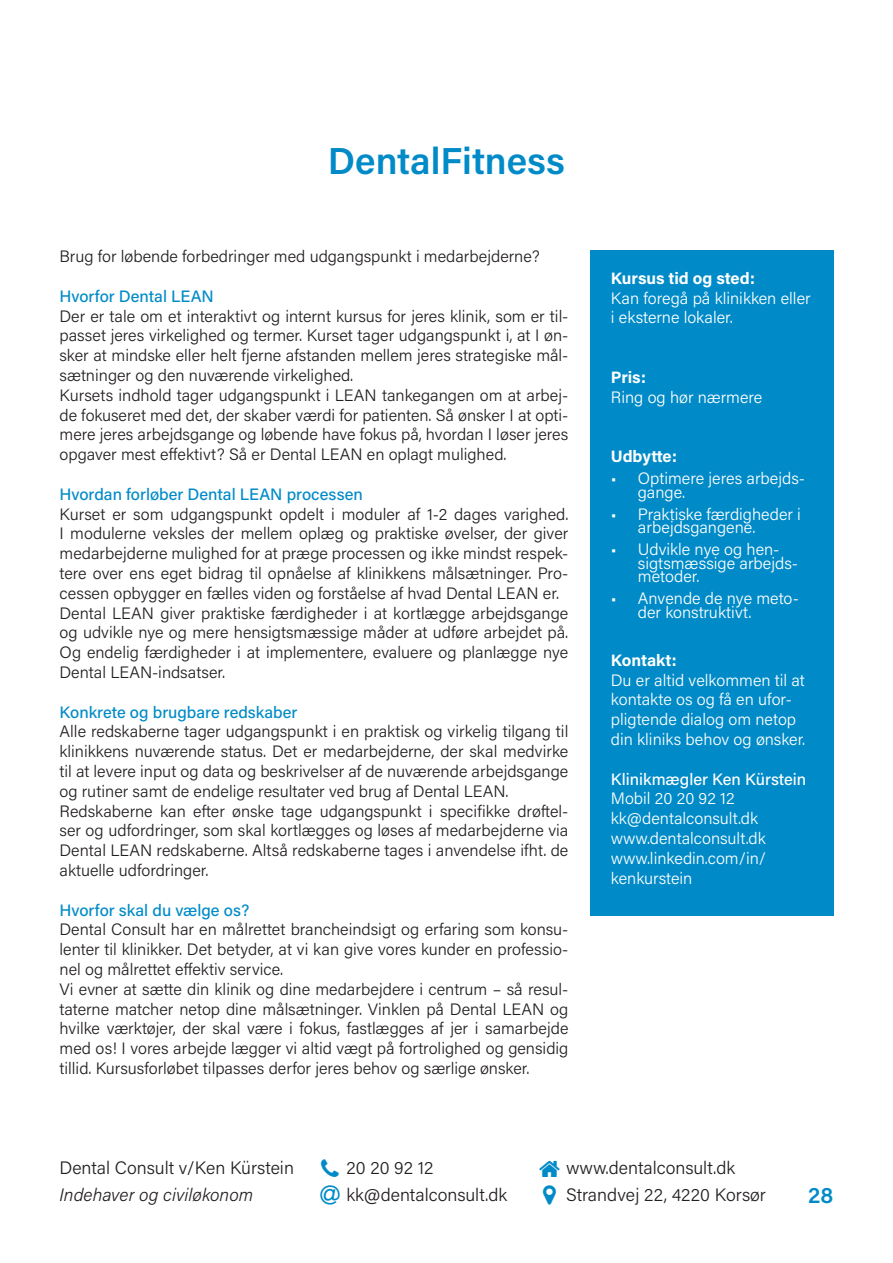
<style>
.page{position:relative;width:893px;height:1263px;background:#fff}
.page>*{position:absolute;margin:0;border:0;box-sizing:border-box;transform-origin:0 0}
.Overskrift{font:600 37.5px "Acumin Pro";color:#008bc8}
.t1{font:600 22.5px "Acumin Pro";color:#008bc8}
.t2{font:300 18px/27px "Acumin Pro";color:#231f20}
.t3{font:italic 300 18px "Acumin Pro";color:#231f20}
.Brødtekst{font:300 16.5px/19.8px "Acumin Pro";color:#231f20;text-align:justify}
.Faktabokse{font:300 16.5px/19.8px "Acumin Pro";color:#fff}
.UnderUnderoverskrift{font:500 16.5px "Acumin Pro";color:#008bc8}
.Faktabokse-2{font:700 16.5px "Acumin Pro";letter-spacing:-.005em;color:#fff}
.Faktabokse-3{font:500 16.5px "Acumin Pro";color:#fff}
</style>
<div class="page">
<div style="left:590px;top:250px;width:243px;height:666px;background:#008bc8"></div>
<p class="Overskrift" style="left:328px;top:135px;width:238px">DentalFitness</p>
<p class="Brødtekst" style="left:60px;top:246px;width:482px">Brug for løbende forbedringer med udgangspunkt i medarbejderne?</p>
<p class="UnderUnderoverskrift" style="left:60px;top:285px;width:156px">Hvorfor Dental LEAN</p>
<p class="Brødtekst" style="left:60px;top:305px;width:510px">Der er tale om et interaktivt og internt kursus for jeres klinik, som er til&shy;passet jeres virkelighed og termer. Kurset tager udgangspunkt i, at I øn&shy;sker at mindske eller helt fjerne afstanden mellem jeres strategiske mål&shy;sætninger og den nuværende virkelighed.</p>
<p class="Brødtekst" style="left:60px;top:384px;width:510px">Kursets indhold tager udgangspunkt i LEAN tankegangen om at arbej&shy;de fokuseret med det, der skaber værdi for patienten. Så ønsker I at opti&shy;mere jeres arbejdsgange og løbende have fokus på, hvordan I løser jeres opgaver mest effektivt? Så er Dental LEAN en oplagt mulighed.</p>
<p class="UnderUnderoverskrift" style="left:60px;top:483px;width:305px">Hvordan forløber Dental LEAN processen</p>
<p class="Brødtekst" style="left:60px;top:503px;width:510px">Kurset er som udgangspunkt opdelt i moduler af 1-2 dages varighed.<br>I modulerne veksles der mellem oplæg og praktiske øvelser, der giver medarbejderne mulighed for at præge processen og ikke mindst respek&shy;tere over ens eget bidrag til opnåelse af klinikkens målsætninger. Pro&shy;cessen opbygger en fælles viden og forståelse af hvad Dental LEAN er.</p>
<p class="Brødtekst" style="left:60px;top:602px;width:510px">Dental LEAN giver praktiske færdigheder i at kortlægge arbejdsgange og udvikle nye og mere hensigtsmæssige måder at udføre arbejdet på.<br>Og endelig færdigheder i at implementere, evaluere og planlægge nye Dental LEAN-indsatser.</p>
<p class="UnderUnderoverskrift" style="left:60px;top:700px;width:240px">Konkrete og brugbare redskaber</p>
<p class="Brødtekst" style="left:60px;top:721px;width:510px">Alle redskaberne tager udgangspunkt i en praktisk og virkelig tilgang til klinikkens nuværende status. Det er medarbejderne, der skal medvirke til at levere input og data og beskrivelser af de nuværende arbejdsgange og rutiner samt de endelige resultater ved brug af Dental LEAN.</p>
<p class="Brødtekst" style="left:60px;top:800px;width:510px">Redskaberne kan efter ønske tage udgangspunkt i specifikke drøftel&shy;ser og udfordringer, som skal kortlægges og løses af medarbejderne via Dental LEAN redskaberne. Altså redskaberne tages i anvendelse ifht. de aktuelle udfordringer.</p>
<p class="UnderUnderoverskrift" style="left:60px;top:898px;width:191px">Hvorfor skal du vælge os?</p>
<p class="Brødtekst" style="left:60px;top:919px;width:510px">Dental Consult har en målrettet brancheindsigt og erfaring som konsu&shy;lenter til klinikker. Det betyder, at vi kan give vores kunder en professio&shy;nel og målrettet effektiv service.</p>
<p class="Brødtekst" style="left:60px;top:978px;width:510px">Vi evner at sætte din klinik og dine medarbejdere i centrum – så resul&shy;taterne matcher netop dine målsætninger. Vinklen på Dental LEAN og hvilke værktøjer, der skal være i fokus, fastlægges af jer i samarbejde med os! I vores arbejde lægger vi altid vægt på fortrolighed og gensidig tillid. Kursusforløbet tilpasses derfor jeres behov og særlige ønsker.</p>
<p class="Faktabokse-2" style="left:611px;top:266px;width:146px">Kursus tid og sted:</p>
<p class="Faktabokse" style="left:611px;top:287px;width:201px">Kan foregå på klinikken eller i eksterne lokaler.</p>
<p class="Faktabokse-2" style="left:611px;top:365px;width:37px">Pris:</p>
<p class="Faktabokse" style="left:611px;top:386px;width:153px">Ring og hør nærmere</p>
<p class="Faktabokse-2" style="left:611px;top:445px;width:68px">Udbytte:</p>
<p class="Faktabokse" style="left:638px;top:471px;width:169px;line-height:13.5px;text-indent:-27px">• Optimere jeres arbejds&shy;gange.</p>
<p class="Faktabokse" style="left:638px;top:506px;width:165px;line-height:13.5px;text-indent:-27px">• Praktiske færdigheder i arbejdsgangene.</p>
<p class="Faktabokse" style="left:638px;top:542px;width:162px;line-height:13.5px;text-indent:-27px">• Udvikle nye og hen&shy;sigtsmæssige arbejds&shy;metoder.</p>
<p class="Faktabokse" style="left:638px;top:591px;width:163px;line-height:13.5px;text-indent:-27px">• Anvende de nye meto&shy;der konstruktivt.</p>
<p class="Faktabokse-2" style="left:611px;top:648px;width:67px">Kontakt:</p>
<p class="Faktabokse" style="left:611px;top:669px;width:196px">Du er altid velkommen til at kontakte os og få en ufor&shy;pligtende dialog om netop din kliniks behov og ønsker.</p>
<p class="Faktabokse-3" style="left:611px;top:767px;width:197px">Klinikmægler Ken Kürstein</p>
<p class="Faktabokse" style="left:611px;top:788px;width:125px">Mobil 20 20 92 12</p>
<p class="Faktabokse" style="left:611px;top:808px;width:149px">kk@dentalconsult.dk</p>
<p class="Faktabokse" style="left:611px;top:828px;width:156px">www.dentalconsult.dk</p>
<p class="Faktabokse" style="left:611px;top:847px;width:157px">www.linkedin.com/in/ kenkurstein</p>
<p class="t2" style="left:60px;top:1154px;width:236px">Dental Consult v/Ken Kürstein</p>
<p class="t3" style="left:60px;top:1182px;width:195px">Indehaver og civiløkonom</p>
<p class="t2" style="left:346px;top:1154px;width:162px">20 20 92 12 kk@dentalconsult.dk</p>
<p class="t2" style="left:566px;top:1154px;width:201px">www.dentalconsult.dk<br>Strandvej 22, 4220 Korsør</p>
<h2 class="t1" style="left:808px;top:1180px;width:27px">28</h2>
</div>
